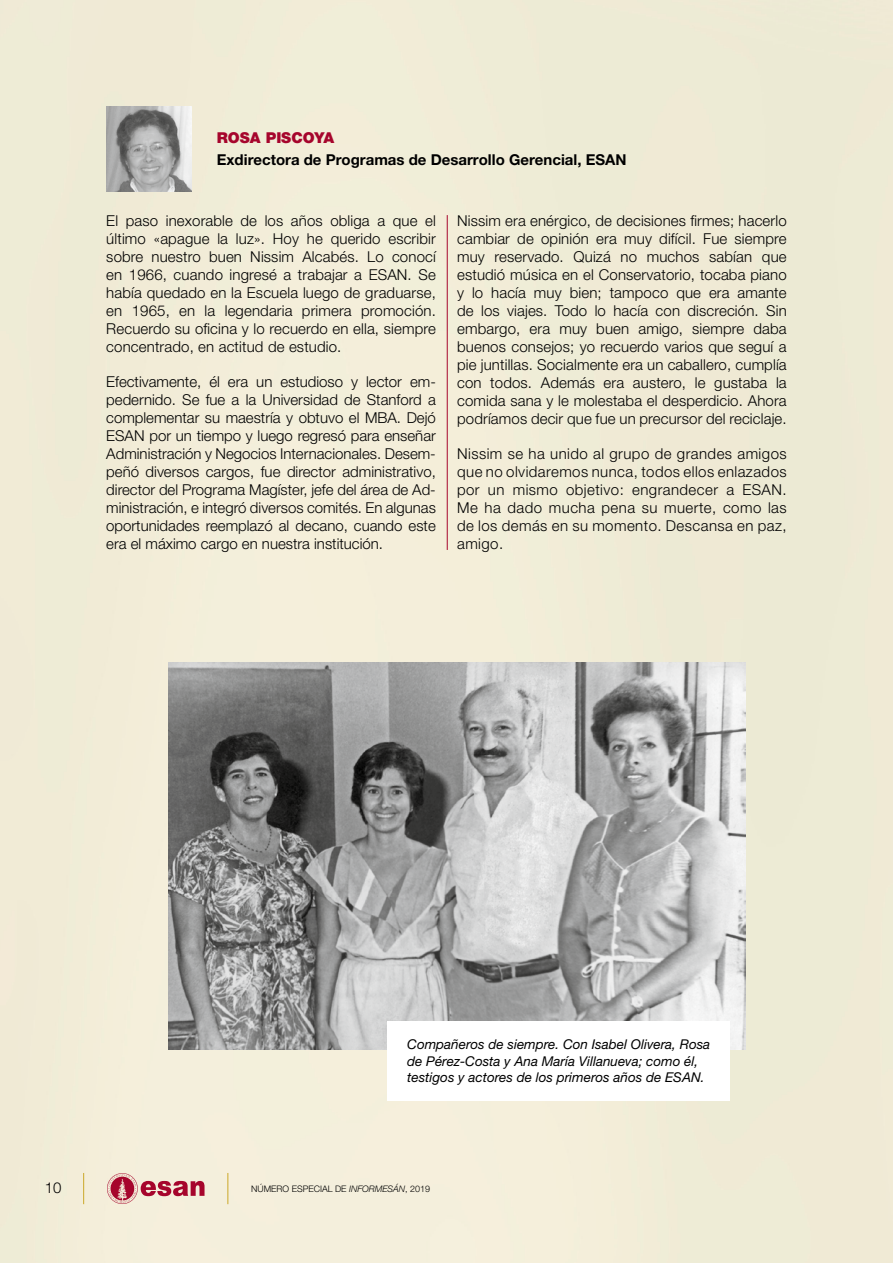
<style>
.page{position:relative;width:893px;height:1263px;background:#f0ecd6}
.page>*{position:absolute;margin:0;border:0;box-sizing:border-box;transform-origin:0 0}
.t1{font:300 15px/18px "Helvetica Neue LT Pro";letter-spacing:.01em;color:#000;text-align:justify}
.t2{font:700 15px "Helvetica Neue LT Pro";color:#000}
.t3{font:900 15px "Helvetica Neue LT Pro";color:#a6052c}
.t4{font:italic 13.5px/16.2px "Helvetica Neue LT Pro";color:#000}
.t5{font:300 9px "Helvetica Neue LT Pro";color:#000}
.s1{font-style:italic}
</style>
<div class="page">
<img style="left:106px;top:106px;width:85px;height:85px">
<img style="left:169px;top:662px;width:576px;height:387px">
<hr style="left:447px;top:215px;width:1px;height:335px;background:#a6052c">
<div style="left:388px;top:1021px;width:342px;height:80px;background:#fff"></div>
<hr style="left:83px;top:1173px;width:1px;height:31px;background:#cba829">
<hr style="left:227px;top:1173px;width:1px;height:31px;background:#cba829">
<svg style="left:107px;top:1173px;width:98px;height:31px"></svg>
<p class="t3" style="left:217px;top:129px;width:119px">ROSA PISCOYA</p>
<p class="t2" style="left:217px;top:151px;width:411px">Exdirectora de Programas de Desarrollo Gerencial, ESAN</p>
<p class="t1" style="left:106px;top:211px;width:331px">El paso inexorable de los años obliga a que el último «apague la luz». Hoy he querido escribir sobre nuestro buen Nissim Alcabés. Lo conocí en 1966, cuando ingresé a trabajar a ESAN. Se había quedado en la Escuela luego de graduarse, en 1965, en la legendaria primera promoción.<br>Recuerdo su oficina y lo recuerdo en ella, siempre concentrado, en actitud de estudio.</p>
<p class="t1" style="left:106px;top:372px;width:331px">Efectivamente, él era un estudioso y lector em&shy;pedernido. Se fue a la Universidad de Stanford a complementar su maestría y obtuvo el MBA. Dejó ESAN por un tiempo y luego regresó para enseñar Administración y Negocios Internacionales. Desem&shy;peñó diversos cargos, fue director administrativo, director del Programa Magíster, jefe del área de Ad&shy;ministración, e integró diversos comités. En algunas oportunidades reemplazó al decano, cuando este era el máximo cargo en nuestra institución.</p>
<p class="t1" style="left:457px;top:211px;width:331px">Nissim era enérgico, de decisiones firmes; hacerlo cambiar de opinión era muy difícil. Fue siempre muy reservado. Quizá no muchos sabían que estudió música en el Conservatorio, tocaba piano y lo hacía muy bien; tampoco que era amante de los viajes. Todo lo hacía con discreción. Sin embargo, era muy buen amigo, siempre daba buenos consejos; yo recuerdo varios que seguí a pie juntillas. Socialmente era un caballero, cumplía con todos. Además era austero, le gustaba la comida sana y le molestaba el desperdicio. Ahora podríamos decir que fue un precursor del reciclaje.</p>
<p class="t1" style="left:457px;top:444px;width:331px">Nissim se ha unido al grupo de grandes amigos que no olvidaremos nunca, todos ellos enlazados por un mismo objetivo: engrandecer a ESAN.<br>Me ha dado mucha pena su muerte, como las de los demás en su momento. Descansa en paz, amigo.</p>
<p class="t4" style="left:407px;top:1036px;width:305px">Compañeros de siempre. Con Isabel Olivera, Rosa de Pérez-Costa y Ana María Villanueva; como él, testigos y actores de los primeros años de ESAN.</p>
<p class="t1" style="left:45px;top:1178px;width:18px">10</p>
<p class="t5" style="left:251px;top:1183px;width:181px">NÚMERO ESPECIAL DE <span class="s1">INFORMESÁN</span>, 2019</p>
</div>
